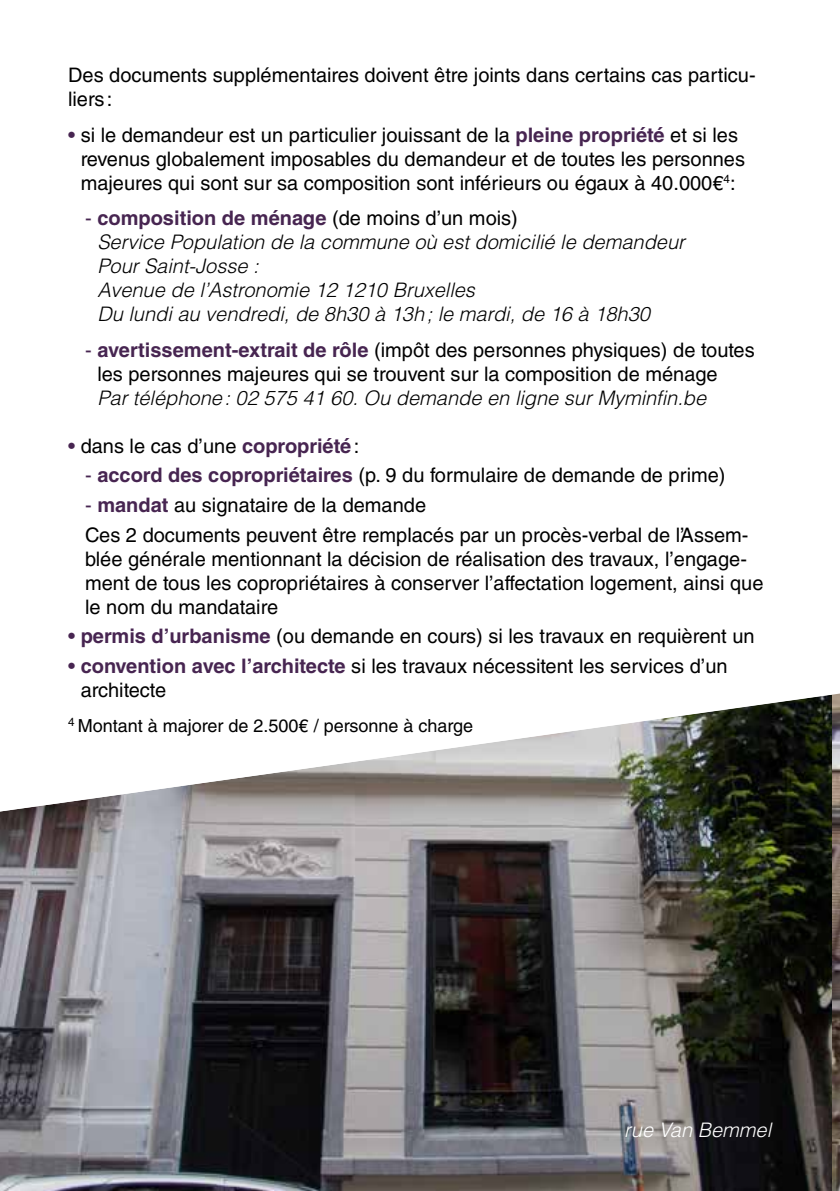
<style>
.page{position:relative;width:840px;height:1191px;background:#fff}
.page>*{position:absolute;margin:0;border:0;box-sizing:border-box;transform-origin:0 0}
.t1{font:20px/24px "Helvetica LT Std";color:#000}
.t2{font:italic 300 20px/24px "Helvetica LT Std";color:#000}
.t3{font:italic 300 20px "Helvetica LT Std";color:#fff}
.t4{font:18px "Helvetica LT Std";color:#000}
.s1{color:#472551}
.s2{font-weight:700;color:#472551}
.s3{font-weight:400;font-style:normal;color:#472551}
.s4{font-weight:700;font-style:normal;color:#472551}
.s5{font-weight:400;font-style:normal}
</style>
<div class="page">
<img style="left:0;top:811px;width:831px;height:380px">
<img style="left:831px;top:811px;width:8px;height:380px">
<svg style="left:5px;top:693px;width:834px;height:118px"></svg>
<p class="t1" style="left:68px;top:63px;width:688px">Des documents supplémentaires doivent être joints dans certains cas particu&shy;liers:</p>
<p class="t1" style="left:81px;top:123px;width:665px;text-indent:-13px"><span class="s1">•</span> si le demandeur est un particulier jouissant de la <span class="s2">pleine propriété</span> et si les revenus globalement imposables du demandeur et de toutes les personnes majeures qui sont sur sa composition sont inférieurs ou égaux à 40.000€<sup>4</sup>:</p>
<p class="t2" style="left:97px;top:206px;width:588px;text-indent:-12px"><span class="s3">-</span> <span class="s4">composition de ménage</span> <span class="s5">(de moins d’un mois)<br></span>Service Population de la commune où est domicilié le demandeur Pour Saint-Josse :<br>Avenue de l’Astronomie 12 1210 Bruxelles<br>Du lundi au vendredi, de 8h30 à 13h; le mardi, de 16 à 18h30</p>
<p class="t1" style="left:97px;top:337px;width:658px;text-indent:-12px"><span class="s1">-</span> <span class="s2">avertissement-extrait de rôle</span> (impôt des personnes physiques) de toutes les personnes majeures qui se trouvent sur la composition de ménage</p>
<p class="t2" style="left:97px;top:385px;width:610px">Par téléphone: 02 575 41 60. Ou demande en ligne sur Myminfin.be</p>
<p class="t1" style="left:68px;top:433px;width:292px"><span class="s1">•</span> dans le cas d’une <span class="s2">copropriété</span>:</p>
<p class="t1" style="left:85px;top:463px;width:641px"><span class="s1">-</span> <span class="s2">accord des copropriétaires</span> (p. 9 du formulaire de demande de prime)</p>
<p class="t1" style="left:85px;top:490px;width:664px;line-height:29.6px"><span class="s1">-</span> <span class="s2">mandat</span> au signataire de la demande<br>Ces 2 documents peuvent être remplacés par un procès-verbal de l’Assem-</p>
<p class="t1" style="left:85px;top:546px;width:679px">blée générale mentionnant la décision de réalisation des travaux, l’engage&shy;ment de tous les copropriétaires à conserver l’affectation logement, ainsi que le nom du mandataire</p>
<p class="t1" style="left:68px;top:624px;width:687px"><span class="s1">•</span> <span class="s2">permis d’urbanisme</span> (ou demande en cours) si les travaux en requièrent un</p>
<p class="t1" style="left:81px;top:654px;width:648px;text-indent:-13px"><span class="s1">•</span> <span class="s2">convention avec l’architecte</span> si les travaux nécessitent les services d’un architecte</p>
<p class="t4" style="left:68px;top:715px;width:406px"><sup>4</sup> Montant à majorer de 2.500€ / personne à charge</p>
<p class="t3" style="left:624px;top:1117px;width:148px">rue Van Bemmel</p>
</div>
